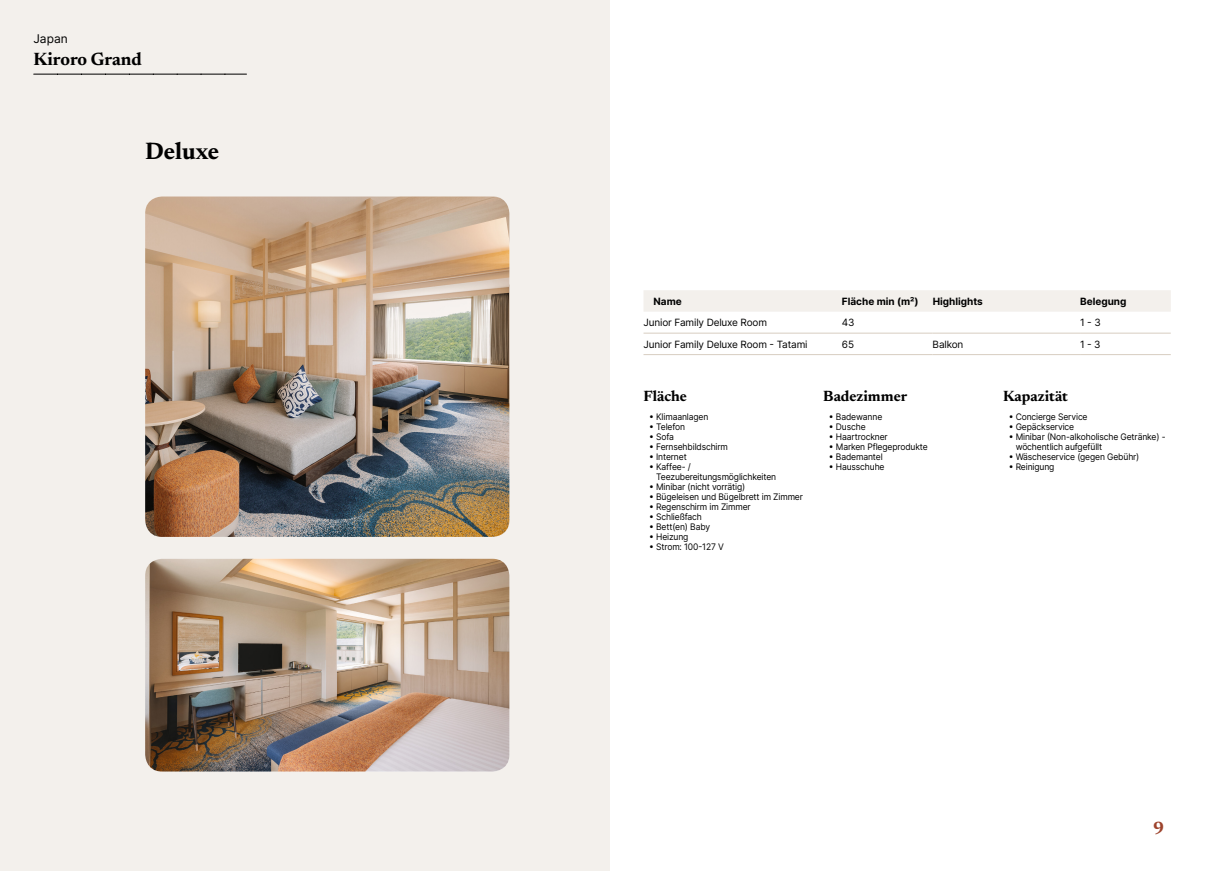
<style>
.page{position:relative;width:1219px;height:871px;background:#fff}
.page>*{position:absolute;margin:0;border:0;box-sizing:border-box;transform-origin:0 0}
.t1{font:700 24px "Newsreader 24 pt";color:#000}
.t2{font:700 18px "Newsreader 24 pt";color:#000}
.t3{font:700 18px "Newsreader 24 pt";color:#9d432c}
.t4{font:700 15px "Newsreader 24 pt";color:#000}
.t5{font:12px "Inter";color:#000}
.t6{font:10px "Inter";letter-spacing:-.015em;color:#000}
.t7{font:700 10px "Inter";color:#000}
.t8{font:9px/10px "Inter";letter-spacing:-.015em;color:#000;scale:.95 1}
</style>
<div class="page">
<div style="left:0;top:0;width:609px;height:870px;background:#f3f0ec"></div>
<img style="left:145px;top:196px;width:364px;height:340px">
<img style="left:145px;top:558px;width:364px;height:213px">
<svg style="left:34px;top:74px;width:213px;height:1px"></svg>
<div style="left:644px;top:290px;width:527px;height:21px;background:#f3f0ec"></div>
<hr style="left:643px;top:332px;width:199px;height:1px;background:#d7cdc1">
<hr style="left:842px;top:332px;width:91px;height:1px;background:#d7cdc1">
<hr style="left:933px;top:332px;width:147px;height:1px;background:#d7cdc1">
<hr style="left:1080px;top:332px;width:91px;height:1px;background:#d7cdc1">
<hr style="left:643px;top:354px;width:199px;height:1px;background:#d7cdc1">
<hr style="left:842px;top:354px;width:91px;height:1px;background:#d7cdc1">
<hr style="left:933px;top:354px;width:147px;height:1px;background:#d7cdc1">
<hr style="left:1080px;top:354px;width:91px;height:1px;background:#d7cdc1">
<h3 class="t5" style="left:33px;top:30px;width:36px">Japan</h3>
<h2 class="t2" style="left:33px;top:46px;width:110px">Kiroro Grand</h2>
<h1 class="t1" style="left:145px;top:134px;width:76px">Deluxe</h1>
<p class="t7" style="left:653px;top:293px;width:30px">Name</p>
<p class="t7" style="left:842px;top:293px;width:78px">Fläche min (m²)</p>
<p class="t7" style="left:933px;top:293px;width:52px">Highlights</p>
<p class="t7" style="left:1080px;top:293px;width:48px">Belegung</p>
<p class="t6" style="left:643px;top:315px;width:125px">Junior Family Deluxe Room</p>
<p class="t6" style="left:842px;top:315px;width:14px">43</p>
<p class="t6" style="left:1080px;top:315px;width:22px">1 - 3</p>
<p class="t6" style="left:643px;top:336px;width:166px">Junior Family Deluxe Room - Tatami</p>
<p class="t6" style="left:842px;top:336px;width:14px">65</p>
<p class="t6" style="left:933px;top:336px;width:32px">Balkon</p>
<p class="t6" style="left:1080px;top:336px;width:22px">1 - 3</p>
<h3 class="t4" style="left:643px;top:385px;width:45px">Fläche</h3>
<p class="t8" style="left:649px;top:411px;width:64px">• Klimaanlagen</p>
<p class="t8" style="left:649px;top:421px;width:39px">• Telefon</p>
<p class="t8" style="left:649px;top:431px;width:28px">• Sofa</p>
<p class="t8" style="left:649px;top:441px;width:84px">• Fernsehbildschirm</p>
<p class="t8" style="left:649px;top:451px;width:41px">• Internet</p>
<p class="t8" style="left:656px;top:461px;width:128px;text-indent:-7px">• Kaffee- /<br>Teezubereitungsmöglichkeiten</p>
<p class="t8" style="left:649px;top:481px;width:103px">• Minibar (nicht vorrätig)</p>
<p class="t8" style="left:649px;top:491px;width:163px">• Bügeleisen und Bügelbrett im Zimmer</p>
<p class="t8" style="left:649px;top:501px;width:108px">• Regenschirm im Zimmer</p>
<p class="t8" style="left:649px;top:511px;width:57px">• Schließfach</p>
<p class="t8" style="left:649px;top:521px;width:66px">• Bett(en) Baby</p>
<p class="t8" style="left:649px;top:531px;width:43px">• Heizung</p>
<p class="t8" style="left:649px;top:541px;width:80px">• Strom: 100-127 V</p>
<h3 class="t4" style="left:823px;top:385px;width:86px">Badezimmer</h3>
<p class="t8" style="left:829px;top:411px;width:58px">• Badewanne</p>
<p class="t8" style="left:829px;top:421px;width:40px">• Dusche</p>
<p class="t8" style="left:829px;top:431px;width:63px">• Haartrockner</p>
<p class="t8" style="left:829px;top:441px;width:106px">• Marken Pflegeprodukte</p>
<p class="t8" style="left:829px;top:451px;width:58px">• Bademantel</p>
<p class="t8" style="left:829px;top:461px;width:60px">• Hausschuhe</p>
<h3 class="t4" style="left:1003px;top:385px;width:66px">Kapazität</h3>
<p class="t8" style="left:1009px;top:411px;width:85px">• Concierge Service</p>
<p class="t8" style="left:1009px;top:421px;width:70px">• Gepäckservice</p>
<p class="t8" style="left:1016px;top:431px;width:159px;text-indent:-7px">• Minibar (Non-alkoholische Getränke) - wöchentlich aufgefüllt</p>
<p class="t8" style="left:1009px;top:451px;width:139px">• Wäscheservice (gegen Gebühr)</p>
<p class="t8" style="left:1009px;top:461px;width:50px">• Reinigung</p>
<h2 class="t3" style="left:1153px;top:814px;width:13px">9</h2>
</div>
